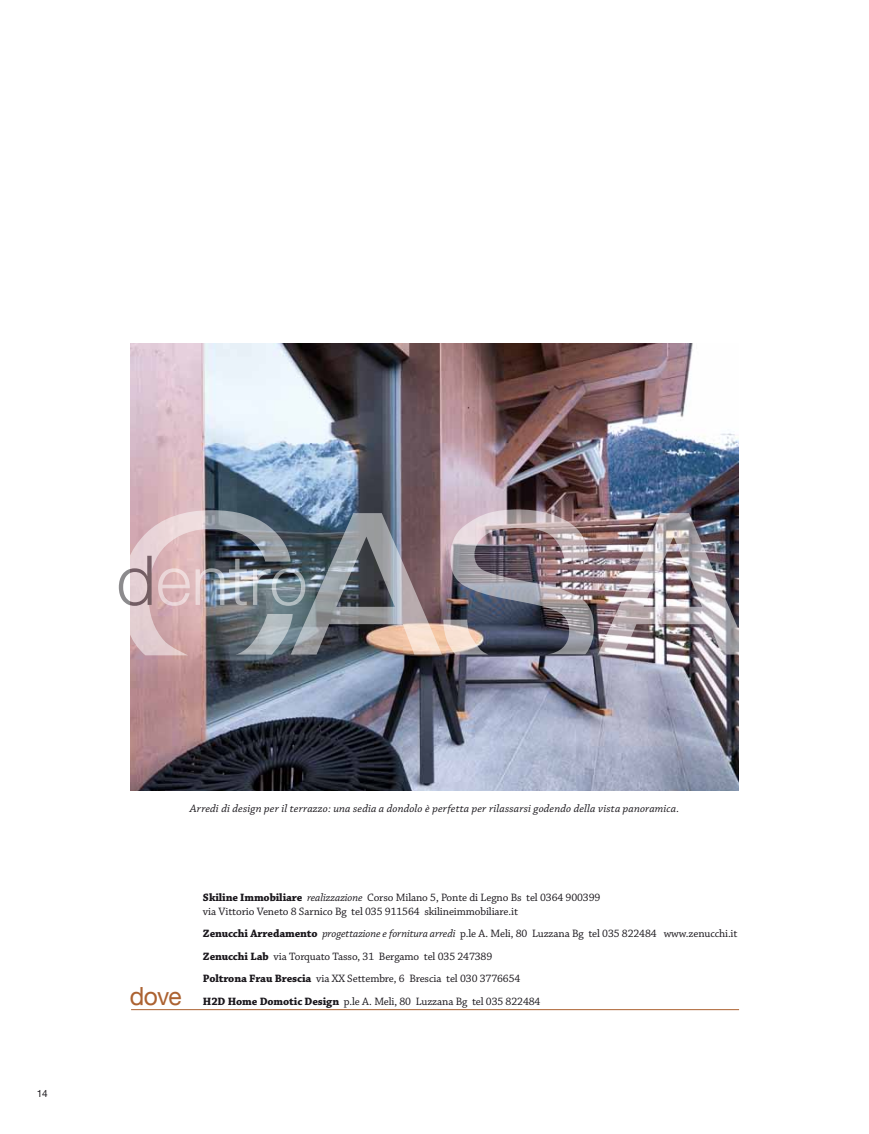
<style>
.page{position:relative;width:869px;height:1134px;background:#fff}
.page>*{position:absolute;margin:0;border:0;box-sizing:border-box;transform-origin:0 0}
.t1{font:25px "Helvetica Neue";color:#ac6231}
.t2{font:11.25px/22.5px "Chaparral Pro";letter-spacing:-.01em;color:#1a171c}
.t3{font:italic 11.25px "Chaparral Pro";letter-spacing:.01em;color:#1a171c}
.t4{font:10px "Helvetica Neue";color:#1a171c}
.s1{font-weight:700}
.s2{font-style:italic}
</style>
<div class="page">
<hr style="left:131px;top:1009px;width:607px;height:1px;background:#ac6231">
<img style="left:131px;top:344px;width:606px;height:446px">
<img style="left:119px;top:509px;width:620px;height:146px">
<p class="t4" style="left:37px;top:1088px;width:13px">14</p>
<p class="t3" style="left:190px;top:802px;width:491px">Arredi di design per il terrazzo: una sedia a dondolo è perfetta per rilassarsi godendo della vista panoramica.</p>
<p class="t2" style="left:203px;top:891px;width:399px;line-height:13.8px"><span class="s1">Skiline Immobiliare</span> <span class="s2">realizzazione</span> Corso Milano 5, Ponte di Legno Bs tel 0364 900399 via Vittorio Veneto 8 Sarnico Bg tel 035 911564 skilineimmobiliare.it</p>
<p class="t2" style="left:203px;top:923px;width:536px"><span class="s1">Zenucchi Arredamento</span> <span class="s2">progettazione e fornitura arredi</span> p.le A. Meli, 80 Luzzana Bg tel 035 822484 www.zenucchi.it<br><span class="s1">Zenucchi Lab</span> via Torquato Tasso, 31 Bergamo tel 035 247389<br><span class="s1">Poltrona Frau Brescia</span> via XX Settembre, 6 Brescia tel 030 3776654</p>
<h1 class="t1" style="left:130px;top:981px;width:53px">dove</h1>
<p class="t2" style="left:203px;top:990px;width:339px"><span class="s1">H2D Home Domotic Design</span> p.le A. Meli, 80 Luzzana Bg tel 035 822484</p>
</div>
